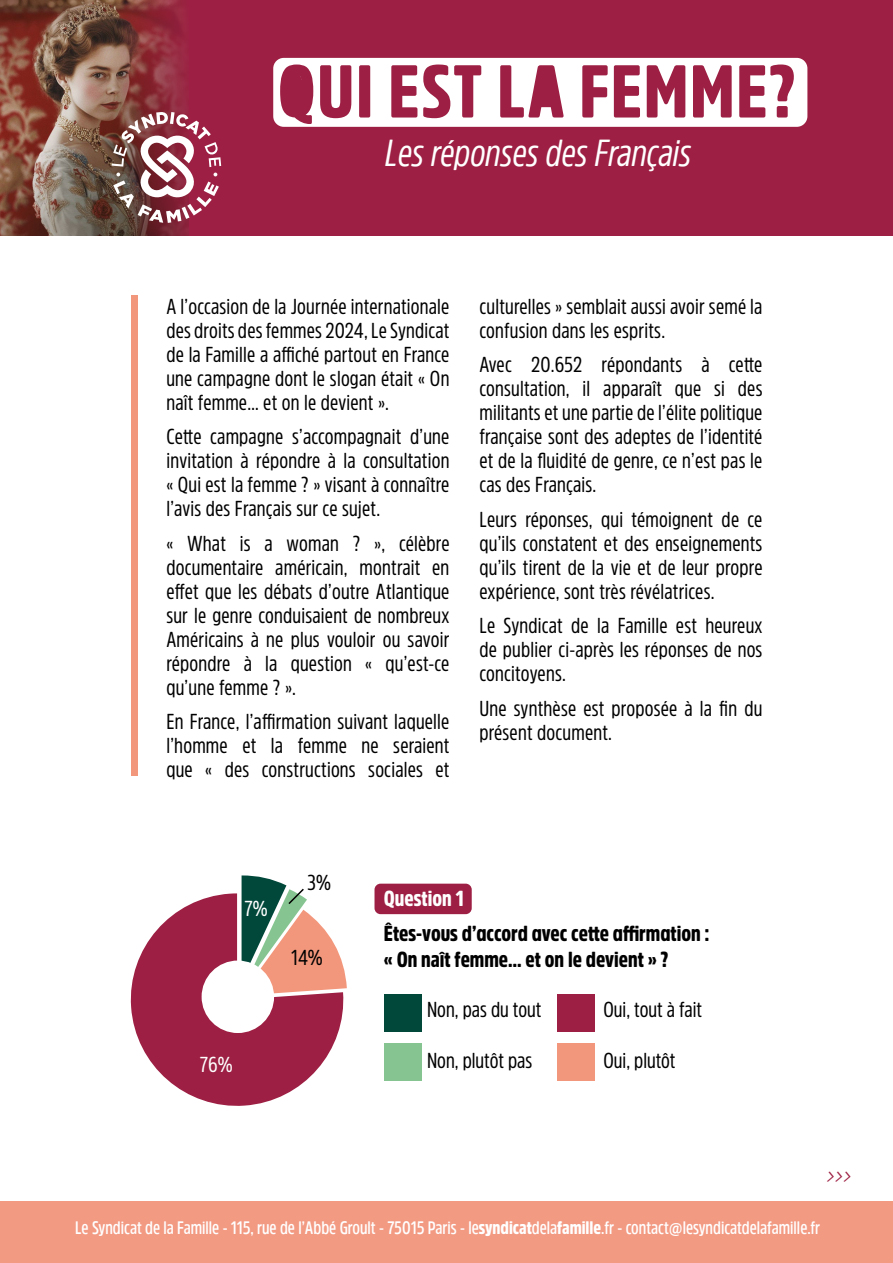
<style>
.page{position:relative;width:893px;height:1263px;background:#fff}
.page>*{position:absolute;margin:0;border:0;box-sizing:border-box;transform-origin:0 0}
.t1{font:900 73.95px "Amsi Pro Cond";letter-spacing:.02em;color:#9d1f43}
.t2{font:italic 37.5px "Amsi Pro Cond";color:#fff}
.t3{font:21.6px/24px "Amsi Pro Cond";letter-spacing:.01em;color:#000;text-align:justify}
.t4{font:900 21.6px/26px "Amsi Pro Cond";color:#000}
.t5{font:900 21.6px "Amsi Pro Cond";color:#fff}
.t6{font:21.6px "Amsi Pro Cond";color:#fff}
.t7{font:600 18px "Amsi Pro Cond";color:#fff}
.t8{font:italic 18px "Amsi Pro Cond";color:#9d1f43}
.s1{font-weight:900}
</style>
<div class="page">
<div style="left:0;top:1201px;width:893px;height:62px;background:#f39a83"></div>
<div style="left:0;top:0;width:893px;height:235px;background:#9d1f43"></div>
<img style="left:0;top:0;width:188px;height:235px">
<svg style="left:112px;top:112px;width:109px;height:111px"></svg>
<div style="left:131px;top:295px;width:6px;height:481px;background:#f3977c"></div>
<div style="left:273px;top:58px;width:534px;height:69px;background:#fff;border-radius:11px"></div>
<div style="left:288px;top:72px;width:15px;height:40px;background:#9d1f43;border-radius:50%"></div>
<svg style="left:535px;top:70px;width:21px;height:35px"></svg>
<div style="left:374px;top:884px;width:98px;height:30px;background:#9d1f43;border-radius:6px"></div>
<div style="left:384px;top:1043px;width:38px;height:38px;background:#86c591"></div>
<div style="left:384px;top:994px;width:38px;height:38px;background:#01483a"></div>
<div style="left:557px;top:1043px;width:38px;height:38px;background:#f3977c"></div>
<div style="left:557px;top:994px;width:38px;height:38px;background:#9d1f43"></div>
<svg style="left:130px;top:893px;width:214px;height:213px;fill:#9d1f43"></svg>
<div style="left:202px;top:960px;width:72px;height:73px;background:#fff;border-radius:50%"></div>
<svg style="left:241px;top:875px;width:106px;height:121px"></svg>
<h1 class="t1" style="left:278px;top:41px;width:520px">QUI EST LA FEMME ?</h1>
<h2 class="t2" style="left:385px;top:127px;width:307px">Les réponses des Français</h2>
<p class="t3" style="left:166px;top:294px;width:285px">A l’occasion de la Journée internationale des droits des femmes 2024, Le Syndicat de la Famille a affiché partout en France une campagne dont le slogan était « On naît femme… et on le devient ».</p>
<p class="t3" style="left:166px;top:424px;width:285px">Cette campagne s’accompagnait d’une invitation à répondre à la consultation « Qui est la femme ? » visant à connaître l’avis des Français sur ce sujet.</p>
<p class="t3" style="left:166px;top:531px;width:285px">« What is a woman ? », célèbre documentaire américain, montrait en effet que les débats d’outre Atlantique sur le genre conduisaient de nombreux Américains à ne plus vouloir ou savoir répondre à la question « qu’est-ce qu’une femme ? ».</p>
<p class="t3" style="left:166px;top:709px;width:285px">En France, l’affirmation suivant laquelle l’homme et la femme ne seraient que « des constructions sociales et</p>
<p class="t3" style="left:479px;top:294px;width:285px">culturelles » semblait aussi avoir semé la confusion dans les esprits.</p>
<p class="t3" style="left:479px;top:352px;width:285px">Avec 20.652 répondants à cette consultation, il apparaît que si des militants et une partie de l’élite politique française sont des adeptes de l’identité et de la fluidité de genre, ce n’est pas le cas des Français.</p>
<p class="t3" style="left:479px;top:507px;width:285px">Leurs réponses, qui témoignent de ce qu’ils constatent et des enseignements qu’ils tirent de la vie et de leur propre expérience, sont très révélatrices.</p>
<p class="t3" style="left:479px;top:613px;width:285px">Le Syndicat de la Famille est heureux de publier ci-après les réponses de nos concitoyens.</p>
<p class="t3" style="left:479px;top:696px;width:284px">Une synthèse est proposée à la fin du présent document.</p>
<p class="t6" style="left:244px;top:893px;width:25px">7%</p>
<p class="t3" style="left:308px;top:870px;width:25px">3%</p>
<p class="t3" style="left:291px;top:945px;width:33px">14%</p>
<p class="t6" style="left:200px;top:1049px;width:34px">76%</p>
<p class="t5" style="left:384px;top:884px;width:82px">Question 1</p>
<p class="t4" style="left:384px;top:919px;width:327px">Êtes-vous d’accord avec cette affirmation : « On naît femme… et on le devient » ?</p>
<p class="t3" style="left:427px;top:996px;width:116px">Non, pas du tout</p>
<p class="t3" style="left:427px;top:1048px;width:107px">Non, plutôt pas</p>
<p class="t3" style="left:603px;top:996px;width:100px">Oui, tout à fait</p>
<p class="t3" style="left:603px;top:1048px;width:74px">Oui, plutôt</p>
<p class="t8" style="left:826px;top:1164px;width:27px">&gt;&gt;&gt;</p>
<p class="t7" style="left:75px;top:1215px;width:746px">Le Syndicat de la Famille - 115, rue de l’Abbé Groult - 75015 Paris - le<span class="s1">syndicat</span>dela<span class="s1">famille</span>.fr - contact@lesyndicatdelafamille.fr</p>
</div>
